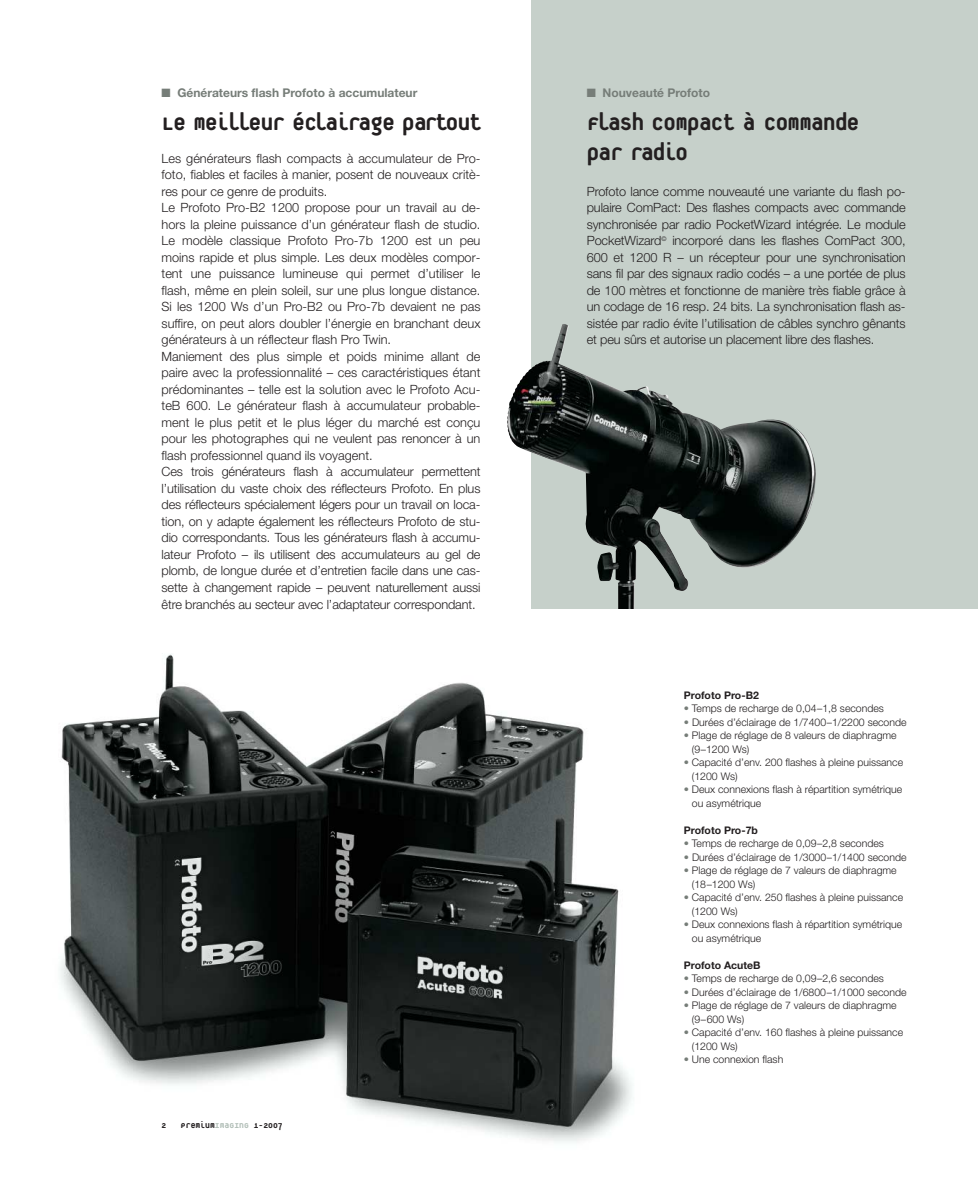
<style>
.page{position:relative;width:978px;height:1191px;background:#fff}
.page>*{position:absolute;margin:0;border:0;box-sizing:border-box;transform-origin:0 0}
.t1{font:800 27px/30px "Platelet";letter-spacing:-.025em;color:#231f20}
.t2{font:300 12.75px/16.5px "Helvetica Neue";color:#231f20}
.t3{font:700 12px "Helvetica Neue";color:#767d78}
.t4{font:300 10.5px/13.5px "Helvetica Neue";color:#231f20}
.t5{font:700 10.5px "Helvetica Neue";color:#231f20}
.t6{font:800 10.5px "Platelet";color:#231f20}
.s1{color:#b2bfb8}
.s2{color:#767d78}
</style>
<div class="page">
<img style="left:59px;top:608px;width:654px;height:534px">
<div style="left:531px;top:0;width:447px;height:608px;background:#c6d0ca"></div>
<img style="left:507px;top:360px;width:309px;height:248px">
<p class="t3" style="left:162px;top:88px;width:257px">■ Générateurs flash Profoto à accumulateur</p>
<h1 class="t1" style="left:162px;top:109px;width:322px">Le meilleur éclairage partout</h1>
<p class="t2" style="left:162px;top:151px;width:320px">Les générateurs flash compacts à accumulateur de Pro&shy;foto, fiables et faciles à manier, posent de nouveaux critè&shy;res pour ce genre de produits.<br>Le Profoto Pro-B2 1200 propose pour un travail au de&shy;hors la pleine puissance d’un générateur flash de studio.<br>Le modèle classique Profoto Pro-7b 1200 est un peu moins rapide et plus simple. Les deux modèles compor&shy;tent une puissance lumineuse qui permet d’utiliser le flash, même en plein soleil, sur une plus longue distance.<br>Si les 1200 Ws d’un Pro-B2 ou Pro-7b devaient ne pas suffire, on peut alors doubler l’énergie en branchant deux générateurs à un réflecteur flash Pro Twin.<br>Maniement des plus simple et poids minime allant de paire avec la professionnalité – ces caractéristiques étant prédominantes – telle est la solution avec le Profoto Acu&shy;teB 600. Le générateur flash à accumulateur probable&shy;ment le plus petit et le plus léger du marché est conçu pour les photographes qui ne veulent pas renoncer à un flash professionnel quand ils voyagent.<br>Ces trois générateurs flash à accumulateur permettent l’utilisation du vaste choix des réflecteurs Profoto. En plus des réflecteurs spécialement légers pour un travail on loca&shy;tion, on y adapte également les réflecteurs Profoto de stu&shy;dio correspondants. Tous les générateurs flash à accumu&shy;lateur Profoto – ils utilisent des accumulateurs au gel de plomb, de longue durée et d’entretien facile dans une cas&shy;sette à changement rapide – peuvent naturellement aussi être branchés au secteur avec l’adaptateur correspondant.</p>
<p class="t6" style="left:162px;top:1120px;width:6px">2</p>
<p class="t6" style="left:181px;top:1120px;width:103px">Premium<span class="s1">ImaGInG</span> 1-2007</p>
<p class="t3" style="left:587px;top:88px;width:125px">■ Nouveauté Profoto</p>
<h1 class="t1" style="left:587px;top:109px;width:274px">Flash compact à commande par radio</h1>
<p class="t2" style="left:587px;top:184px;width:320px;text-align:justify">Profoto lance comme nouveauté une variante du flash po&shy;pulaire ComPact: Des flashes compacts avec commande synchronisée par radio PocketWizard intégrée. Le module PocketWizard<sup>©</sup> incorporé dans les flashes ComPact 300, 600 et 1200 R – un récepteur pour une synchronisation sans fil par des signaux radio codés – a une portée de plus de 100 mètres et fonctionne de manière très fiable grâce à un codage de 16 resp. 24 bits. La synchronisation flash as&shy;sistée par radio évite l’utilisation de câbles synchro gênants et peu sûrs et autorise un placement libre des flashes.</p>
<p class="t5" style="left:684px;top:691px;width:77px">Profoto Pro-B2</p>
<p class="t4" style="left:684px;top:702px;width:202px"><span class="s2">•</span> Temps de recharge de 0,04–1,8 secondes</p>
<p class="t4" style="left:684px;top:716px;width:224px"><span class="s2">•</span> Durées d’éclairage de 1/7400–1/2200 seconde</p>
<p class="t4" style="left:692px;top:729px;width:206px;text-indent:-8px"><span class="s2">•</span> Plage de réglage de 8 valeurs de diaphragme (9–1200 Ws)</p>
<p class="t4" style="left:692px;top:756px;width:213px;text-indent:-8px"><span class="s2">•</span> Capacité d’env. 200 flashes à pleine puissance (1200 Ws)</p>
<p class="t4" style="left:692px;top:783px;width:212px;text-indent:-8px"><span class="s2">•</span> Deux connexions flash à répartition symétrique ou asymétrique</p>
<p class="t5" style="left:684px;top:826px;width:76px">Profoto Pro-7b</p>
<p class="t4" style="left:684px;top:837px;width:202px"><span class="s2">•</span> Temps de recharge de 0,09–2,8 secondes</p>
<p class="t4" style="left:684px;top:851px;width:224px"><span class="s2">•</span> Durées d’éclairage de 1/3000–1/1400 seconde</p>
<p class="t4" style="left:692px;top:864px;width:206px;text-indent:-8px"><span class="s2">•</span> Plage de réglage de 7 valeurs de diaphragme (18–1200 Ws)</p>
<p class="t4" style="left:692px;top:891px;width:213px;text-indent:-8px"><span class="s2">•</span> Capacité d’env. 250 flashes à pleine puissance (1200 Ws)</p>
<p class="t4" style="left:692px;top:918px;width:212px;text-indent:-8px"><span class="s2">•</span> Deux connexions flash à répartition symétrique ou asymétrique</p>
<p class="t5" style="left:684px;top:961px;width:78px">Profoto AcuteB</p>
<p class="t4" style="left:684px;top:972px;width:202px"><span class="s2">•</span> Temps de recharge de 0,09–2,6 secondes</p>
<p class="t4" style="left:684px;top:986px;width:224px"><span class="s2">•</span> Durées d’éclairage de 1/6800–1/1000 seconde</p>
<p class="t4" style="left:692px;top:999px;width:206px;text-indent:-8px"><span class="s2">•</span> Plage de réglage de 7 valeurs de diaphragme (9–600 Ws)</p>
<p class="t4" style="left:692px;top:1026px;width:213px;text-indent:-8px"><span class="s2">•</span> Capacité d’env. 160 flashes à pleine puissance (1200 Ws)</p>
<p class="t4" style="left:684px;top:1053px;width:101px"><span class="s2">•</span> Une connexion flash</p>
</div>
